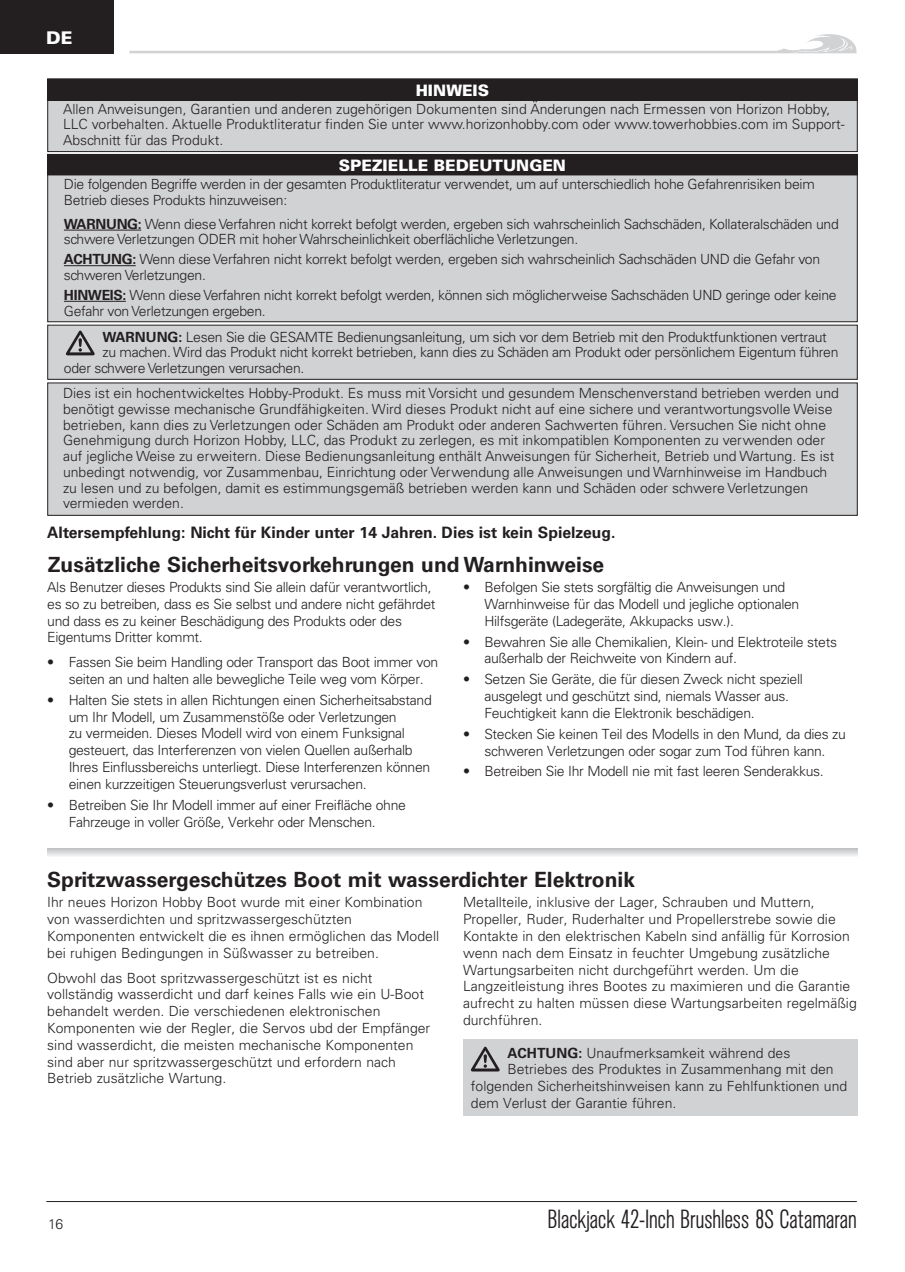
<style>
.page{position:relative;width:905px;height:1272px;background:#fff}
.page>*{position:absolute;margin:0;border:0;box-sizing:border-box;transform-origin:0 0}
.t1{font:condensed 26.25px "Standard CT";color:#231f20}
.Header_block{font:700 21px "Univers LT Std";color:#231f20}
.t2{font:900 17.5px "Univers LT Std";color:#fff}
.Body_Text_NI{font:700 15.75px "Univers LT Std";color:#231f20}
.Legal_Headers{font:900 15.75px "Univers LT Std";color:#fff}
.Table_Header{font:900 15.75px "Univers LT Std";color:#fff}
.Body_copy{font:300 14px/16.8px "Univers LT Std";letter-spacing:-.02em;color:#231f20}
.Body_copy-2{font:300 14px/15.8px "Univers LT Std";color:#231f20}
.Body_Text_NI-2{font:300 14px/16.8px "Univers LT Std";color:#231f20}
.Header_block-2{font:300 14px/16.8px "Univers LT Std";color:#231f20}
.Body_Text_NI-3{font:300 14px/16.8px "Univers LT Std";letter-spacing:-.025em;color:#231f20}
.s1{font-weight:700}
</style>
<div class="page">
<hr style="left:46px;top:1201px;width:810px;height:1px;background:#231f20">
<div style="left:0;top:0;width:114px;height:53px;background:#231f20"></div>
<svg style="left:129px;top:34px;width:727px;height:20px"></svg>
<div style="left:48px;top:383px;width:809px;height:132px;background:#d1d2d4"></div>
<div style="left:47px;top:382px;width:810px;height:134px;border:1px solid #231f20"></div>
<div style="left:48px;top:79px;width:809px;height:73px;background:#d1d2d4"></div>
<div style="left:47px;top:79px;width:810px;height:73px;border:1px solid #231f20"></div>
<div style="left:48px;top:155px;width:809px;height:167px;background:#d1d2d4"></div>
<div style="left:48px;top:325px;width:809px;height:54px;background:#d1d2d4"></div>
<div style="left:47px;top:325px;width:810px;height:55px;border:1px solid #231f20"></div>
<div style="left:47px;top:154px;width:810px;height:21px;background:#231f20"></div>
<div style="left:47px;top:79px;width:810px;height:21px;background:#231f20"></div>
<hr style="left:64px;top:230px;width:77px;height:1px;background:#231f20">
<hr style="left:64px;top:265px;width:72px;height:1px;background:#231f20">
<hr style="left:64px;top:301px;width:62px;height:1px;background:#231f20">
<svg style="left:47px;top:849px;width:810px;height:7px;background:#dbdbdd"></svg>
<div style="left:463px;top:1039px;width:394px;height:77px;background:#d1d2d4"></div>
<svg style="left:66px;top:330px;width:29px;height:25px"></svg>
<svg style="left:471px;top:1046px;width:28px;height:25px"></svg>
<p class="t2" style="left:46px;top:26px;width:28px">DE</p>
<p class="Table_Header" style="left:416px;top:80px;width:75px">HINWEIS</p>
<p class="Body_copy-2" style="left:63px;top:101px;width:783px">Allen Anweisungen, Garantien und anderen zugehörigen Dokumenten sind Änderungen nach Ermessen von Horizon Hobby,<br>LLC vorbehalten. Aktuelle Produktliteratur finden Sie unter www.horizonhobby.com oder www.towerhobbies.com im Support-<br>Abschnitt für das Produkt.</p>
<p class="Body_copy" style="left:64px;top:176px;width:752px;line-height:15.8px">Die folgenden Begriffe werden in der gesamten Produktliteratur verwendet, um auf unterschiedlich hohe Gefahrenrisiken beim<br>Betrieb dieses Produkts hinzuweisen:</p>
<p class="Body_copy" style="left:64px;top:216px;width:776px;line-height:15.8px"><span class="s1">WARNUNG:</span> Wenn diese Verfahren nicht korrekt befolgt werden, ergeben sich wahrscheinlich Sachschäden, Kollateralschäden und schwere Verletzungen ODER mit hoher Wahrscheinlichkeit oberflächliche Verletzungen.</p>
<p class="Body_copy" style="left:64px;top:251px;width:757px;line-height:15.8px"><span class="s1">ACHTUNG:</span> Wenn diese Verfahren nicht korrekt befolgt werden, ergeben sich wahrscheinlich Sachschäden UND die Gefahr von schweren Verletzungen.</p>
<p class="Body_copy" style="left:64px;top:287px;width:774px;line-height:15.8px"><span class="s1">HINWEIS:</span> Wenn diese Verfahren nicht korrekt befolgt werden, können sich möglicherweise Sachschäden UND geringe oder keine<br>Gefahr von Verletzungen ergeben.</p>
<p class="Body_copy" style="left:102px;top:328px;width:726px"><span class="s1">WARNUNG:</span> Lesen Sie die GESAMTE Bedienungsanleitung, um sich vor dem Betrieb mit den Produktfunktionen vertraut</p>
<p class="Body_copy" style="left:102px;top:344px;width:737px">zu machen. Wird das Produkt nicht korrekt betrieben, kann dies zu Schäden am Produkt oder persönlichem Eigentum führen</p>
<p class="Body_copy" style="left:64px;top:360px;width:242px">oder schwere Verletzungen verursachen.</p>
<p class="Legal_Headers" style="left:339px;top:155px;width:229px">SPEZIELLE BEDEUTUNGEN</p>
<p class="Body_copy-2" style="left:63px;top:385px;width:777px">Dies ist ein hochentwickeltes Hobby-Produkt. Es muss mit Vorsicht und gesundem Menschenverstand betrieben werden und benötigt gewisse mechanische Grundfähigkeiten. Wird dieses Produkt nicht auf eine sichere und verantwortungsvolle Weise betrieben, kann dies zu Verletzungen oder Schäden am Produkt oder anderen Sachwerten führen. Versuchen Sie nicht ohne Genehmigung durch Horizon Hobby, LLC, das Produkt zu zerlegen, es mit inkompatiblen Komponenten zu verwenden oder auf jegliche Weise zu erweitern. Diese Bedienungsanleitung enthält Anweisungen für Sicherheit, Betrieb und Wartung. Es ist unbedingt notwendig, vor Zusammenbau, Einrichtung oder Verwendung alle Anweisungen und Warnhinweise im Handbuch zu lesen und zu befolgen, damit es estimmungsgemäß betrieben werden kann und Schäden oder schwere Verletzungen vermieden werden.</p>
<p class="Body_Text_NI" style="left:47px;top:523px;width:569px">Altersempfehlung: Nicht für Kinder unter 14 Jahren. Dies ist kein Spielzeug.</p>
<p class="Header_block" style="left:48px;top:552px;width:558px">Zusätzliche Sicherheitsvorkehrungen und Warnhinweise</p>
<p class="Body_Text_NI-3" style="left:47px;top:579px;width:390px">Als Benutzer dieses Produkts sind Sie allein dafür verantwortlich, es so zu betreiben, dass es Sie selbst und andere nicht gefährdet und dass es zu keiner Beschädigung des Produkts oder des Eigentums Dritter kommt.</p>
<p class="Body_copy" style="left:47px;top:654px;width:392px;text-align:center">• Fassen Sie beim Handling oder Transport das Boot immer von seiten an und halten alle bewegliche Teile weg vom Körper.</p>
<p class="Body_copy" style="left:69px;top:691px;width:364px;text-indent:-21px">• Halten Sie stets in allen Richtungen einen Sicherheitsabstand um Ihr Modell, um Zusammenstöße oder Verletzungen<br>zu vermeiden. Dieses Modell wird von einem Funksignal gesteuert, das Interferenzen von vielen Quellen außerhalb Ihres Einflussbereichs unterliegt. Diese Interferenzen können einen kurzzeitigen Steuerungsverlust verursachen.</p>
<p class="Body_copy" style="left:69px;top:796px;width:339px;text-indent:-21px">• Betreiben Sie Ihr Modell immer auf einer Freifläche ohne<br>Fahrzeuge in voller Größe, Verkehr oder Menschen.</p>
<p class="Body_copy" style="left:484px;top:579px;width:316px;text-indent:-21px">• Befolgen Sie stets sorgfältig die Anweisungen und<br>Warnhinweise für das Modell und jegliche optionalen<br>Hilfsgeräte (Ladegeräte, Akkupacks usw.).</p>
<p class="Body_copy" style="left:484px;top:633px;width:354px;text-indent:-21px">• Bewahren Sie alle Chemikalien, Klein- und Elektroteile stets außerhalb der Reichweite von Kindern auf.</p>
<p class="Body_copy" style="left:484px;top:671px;width:320px;text-indent:-21px">• Setzen Sie Geräte, die für diesen Zweck nicht speziell ausgelegt und geschützt sind, niemals Wasser aus.<br>Feuchtigkeit kann die Elektronik beschädigen.</p>
<p class="Body_copy" style="left:463px;top:725px;width:384px;text-align:center">• Stecken Sie keinen Teil des Modells in den Mund, da dies zu schweren Verletzungen oder sogar zum Tod führen kann.</p>
<p class="Body_copy" style="left:463px;top:763px;width:362px">• Betreiben Sie Ihr Modell nie mit fast leeren Senderakkus.</p>
<p class="Header_block" style="left:47px;top:867px;width:589px">Spritzwassergeschützes Boot mit wasserdichter Elektronik</p>
<p class="Header_block-2" style="left:47px;top:894px;width:393px">Ihr neues Horizon Hobby Boot wurde mit einer Kombination von wasserdichten und spritzwassergeschützten Komponenten entwickelt die es ihnen ermöglichen das Modell bei ruhigen Bedingungen in Süßwasser zu betreiben.</p>
<p class="Body_Text_NI-2" style="left:47px;top:969px;width:384px">Obwohl das Boot spritzwassergeschützt ist es nicht vollständig wasserdicht und darf keines Falls wie ein U-Boot behandelt werden. Die verschiedenen elektronischen Komponenten wie der Regler, die Servos ubd der Empfänger sind wasserdicht, die meisten mechanische Komponenten sind aber nur spritzwassergeschützt und erfordern nach Betrieb zusätzliche Wartung.</p>
<p class="Body_Text_NI-2" style="left:463px;top:894px;width:395px">Metallteile, inklusive der Lager, Schrauben und Muttern, Propeller, Ruder, Ruderhalter und Propellerstrebe sowie die Kontakte in den elektrischen Kabeln sind anfällig für Korrosion wenn nach dem Einsatz in feuchter Umgebung zusätzliche Wartungsarbeiten nicht durchgeführt werden. Um die Langzeitleistung ihres Bootes zu maximieren und die Garantie aufrecht zu halten müssen diese Wartungsarbeiten regelmäßig durchführen.</p>
<p class="Body_Text_NI-2" style="left:507px;top:1044px;width:284px"><span class="s1">ACHTUNG:</span> Unaufmerksamkeit während des</p>
<p class="Body_Text_NI-2" style="left:507px;top:1061px;width:328px">Betriebes des Produktes in Zusammenhang mit den</p>
<p class="Body_Text_NI-2" style="left:471px;top:1078px;width:378px">folgenden Sicherheitshinweisen kann zu Fehlfunktionen und</p>
<p class="Body_Text_NI-2" style="left:471px;top:1094px;width:207px">dem Verlust der Garantie führen.</p>
<p class="Body_copy" style="left:48px;top:1216px;width:16px">16</p>
<h1 class="t1" style="left:548px;top:1204px;width:310px">Blackjack 42-Inch Brushless 8S Catamaran</h1>
</div>
